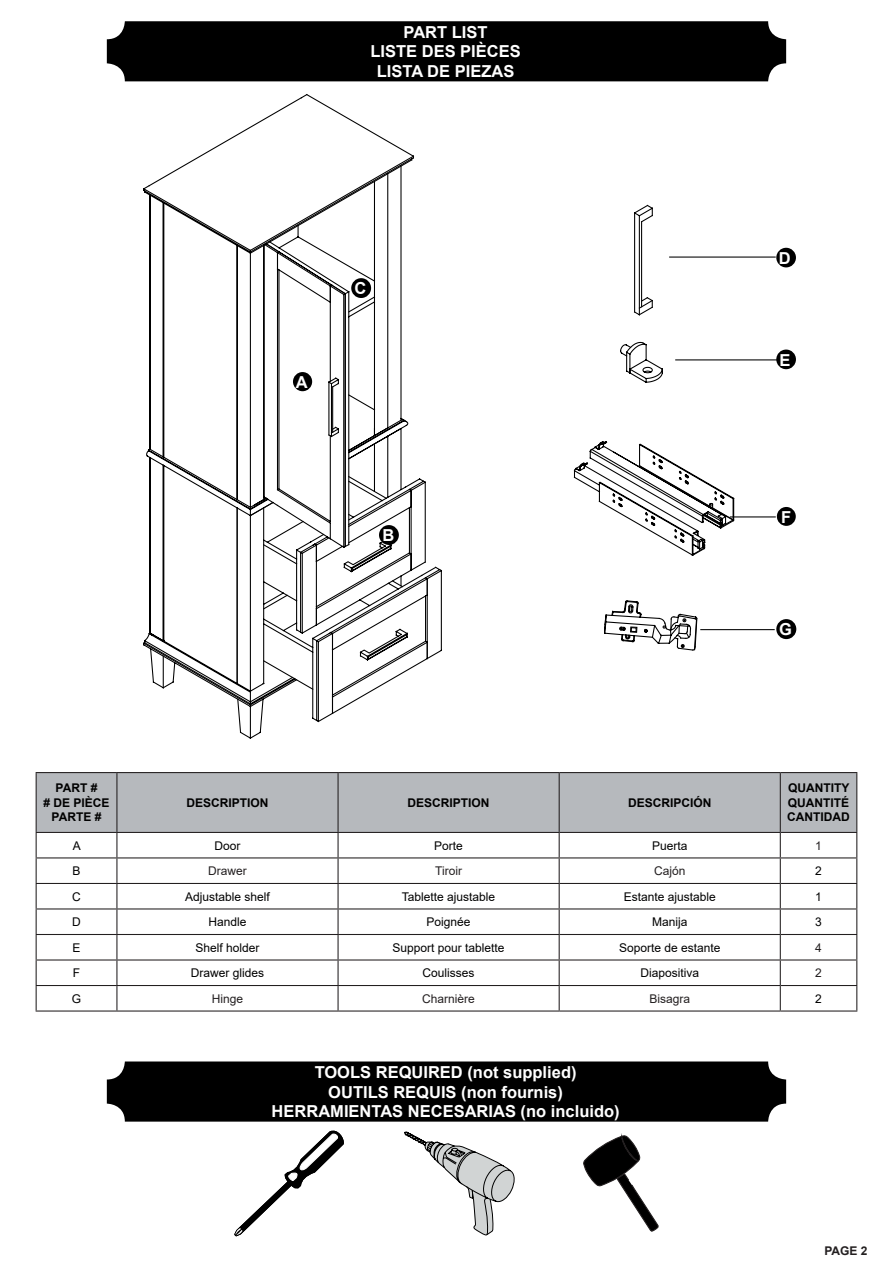
<style>
.page{position:relative;width:893px;height:1263px;background:#fff}
.page>*{position:absolute;margin:0;border:0;box-sizing:border-box;transform-origin:0 0}
.t1{font:700 16.5px "Arial";color:#fff}
.t2{font:12px "Arial";color:#000}
.t3{font:700 12px/14.4px "Arial";color:#000;text-align:center}
.t4{font:12px "Arial";color:#231f20}
.t5{font:700 12px "Arial";color:#231f20}
</style>
<div class="page">
<svg style="left:143px;top:94px;width:299px;height:639px"></svg>
<div style="left:107px;top:21px;width:679px;height:60px;background:#000;border-radius:18px"></div>
<div style="left:37px;top:773px;width:819px;height:59px;background:#b6b9bd"></div>
<hr style="left:36px;top:772px;width:81px;height:1px;background:#231f20">
<hr style="left:36px;top:773px;width:1px;height:59px;background:#231f20">
<hr style="left:117px;top:772px;width:221px;height:1px;background:#231f20">
<hr style="left:116px;top:773px;width:1px;height:59px;background:#231f20">
<hr style="left:338px;top:772px;width:221px;height:1px;background:#231f20">
<hr style="left:337px;top:773px;width:2px;height:59px;background:#231f20">
<hr style="left:559px;top:772px;width:221px;height:1px;background:#231f20">
<hr style="left:559px;top:773px;width:1px;height:59px;background:#231f20">
<hr style="left:780px;top:772px;width:77px;height:1px;background:#231f20">
<hr style="left:780px;top:773px;width:1px;height:59px;background:#231f20">
<hr style="left:856px;top:773px;width:1px;height:59px;background:#231f20">
<hr style="left:117px;top:883px;width:221px;height:1px;background:#231f20">
<hr style="left:338px;top:883px;width:221px;height:1px;background:#231f20">
<hr style="left:337px;top:884px;width:2px;height:24px;background:#231f20">
<hr style="left:559px;top:883px;width:221px;height:1px;background:#231f20">
<hr style="left:780px;top:883px;width:77px;height:1px;background:#231f20">
<hr style="left:117px;top:908px;width:221px;height:1px;background:#231f20">
<hr style="left:338px;top:908px;width:221px;height:1px;background:#231f20">
<hr style="left:559px;top:908px;width:221px;height:1px;background:#231f20">
<hr style="left:780px;top:908px;width:77px;height:1px;background:#231f20">
<hr style="left:117px;top:934px;width:221px;height:1px;background:#231f20">
<hr style="left:338px;top:934px;width:221px;height:1px;background:#231f20">
<hr style="left:337px;top:935px;width:2px;height:24px;background:#231f20">
<hr style="left:559px;top:934px;width:221px;height:1px;background:#231f20">
<hr style="left:117px;top:959px;width:221px;height:1px;background:#231f20">
<hr style="left:338px;top:959px;width:221px;height:1px;background:#231f20">
<hr style="left:337px;top:960px;width:2px;height:25px;background:#231f20">
<hr style="left:559px;top:959px;width:221px;height:1px;background:#231f20">
<hr style="left:36px;top:832px;width:81px;height:1px;background:#231f20">
<hr style="left:117px;top:832px;width:221px;height:1px;background:#231f20">
<hr style="left:338px;top:832px;width:221px;height:1px;background:#231f20">
<hr style="left:337px;top:833px;width:2px;height:24px;background:#231f20">
<hr style="left:559px;top:832px;width:221px;height:1px;background:#231f20">
<hr style="left:780px;top:832px;width:77px;height:1px;background:#231f20">
<hr style="left:36px;top:857px;width:81px;height:1px;background:#231f20">
<hr style="left:117px;top:857px;width:221px;height:1px;background:#231f20">
<hr style="left:338px;top:857px;width:221px;height:1px;background:#231f20">
<hr style="left:337px;top:858px;width:2px;height:25px;background:#231f20">
<hr style="left:559px;top:857px;width:221px;height:1px;background:#231f20">
<hr style="left:780px;top:857px;width:77px;height:1px;background:#231f20">
<hr style="left:36px;top:883px;width:81px;height:1px;background:#231f20">
<hr style="left:36px;top:908px;width:81px;height:1px;background:#231f20">
<hr style="left:337px;top:909px;width:2px;height:25px;background:#231f20">
<hr style="left:36px;top:934px;width:81px;height:1px;background:#231f20">
<hr style="left:780px;top:934px;width:77px;height:1px;background:#231f20">
<hr style="left:36px;top:959px;width:81px;height:1px;background:#231f20">
<hr style="left:780px;top:959px;width:77px;height:1px;background:#231f20">
<hr style="left:36px;top:985px;width:81px;height:1px;background:#231f20">
<svg style="left:36px;top:833px;width:1px;height:177px"></svg>
<hr style="left:117px;top:985px;width:221px;height:1px;background:#231f20">
<svg style="left:116px;top:833px;width:1px;height:177px"></svg>
<hr style="left:338px;top:985px;width:221px;height:1px;background:#231f20">
<hr style="left:337px;top:986px;width:2px;height:24px;background:#231f20">
<hr style="left:559px;top:985px;width:221px;height:1px;background:#231f20">
<svg style="left:559px;top:833px;width:1px;height:177px"></svg>
<hr style="left:780px;top:985px;width:77px;height:1px;background:#231f20">
<svg style="left:780px;top:833px;width:1px;height:177px"></svg>
<svg style="left:856px;top:833px;width:1px;height:177px"></svg>
<hr style="left:36px;top:1010px;width:81px;height:1px;background:#231f20">
<hr style="left:117px;top:1010px;width:221px;height:1px;background:#231f20">
<hr style="left:338px;top:1010px;width:221px;height:1px;background:#231f20">
<hr style="left:559px;top:1010px;width:221px;height:1px;background:#231f20">
<hr style="left:780px;top:1010px;width:77px;height:1px;background:#231f20">
<div style="left:293px;top:372px;width:19px;height:19px;background:#000;border-radius:50%"></div>
<div style="left:379px;top:525px;width:20px;height:20px;background:#000;border-radius:50%"></div>
<div style="left:351px;top:278px;width:20px;height:20px;background:#000;border-radius:50%"></div>
<div style="left:776px;top:350px;width:20px;height:19px;background:#000;border-radius:50%"></div>
<div style="left:776px;top:248px;width:20px;height:19px;background:#000;border-radius:50%"></div>
<hr style="left:675px;top:359px;width:102px;height:1px;background:#000">
<hr style="left:669px;top:257px;width:107px;height:1px;background:#000">
<hr style="left:730px;top:516px;width:46px;height:1px;background:#000">
<hr style="left:700px;top:629px;width:75px;height:1px;background:#000">
<div style="left:777px;top:507px;width:19px;height:19px;background:#000;border-radius:50%"></div>
<div style="left:776px;top:619px;width:20px;height:20px;background:#000;border-radius:50%"></div>
<div style="left:107px;top:1061px;width:679px;height:60px;background:#000;border-radius:18px"></div>
<svg style="left:234px;top:1130px;width:110px;height:107px"></svg>
<svg style="left:404px;top:1131px;width:111px;height:105px"></svg>
<svg style="left:583px;top:1134px;width:76px;height:97px"></svg>
<svg style="left:573px;top:204px;width:161px;height:446px"></svg>
<p class="t3" style="left:44px;top:781px;width:68px">PART #<br># DE PIÈCE<br>PARTE #</p>
<p class="t1" style="left:404px;top:20px;width:86px">PART LIST</p>
<p class="t1" style="left:370px;top:40px;width:152px">LISTE DES PIÈCES</p>
<p class="t1" style="left:377px;top:60px;width:139px">LISTA DE PIEZAS</p>
<p class="t1" style="left:296px;top:371px;width:13px">A</p>
<p class="t1" style="left:355px;top:277px;width:13px">C</p>
<p class="t1" style="left:382px;top:524px;width:13px">B</p>
<p class="t3" style="left:186px;top:795px;width:84px">DESCRIPTION</p>
<p class="t3" style="left:408px;top:795px;width:84px">DESCRIPTION</p>
<p class="t3" style="left:628px;top:795px;width:85px">DESCRIPCIÓN</p>
<p class="t1" style="left:779px;top:246px;width:13px">D</p>
<p class="t1" style="left:779px;top:348px;width:13px">E</p>
<p class="t1" style="left:781px;top:506px;width:12px">F</p>
<p class="t1" style="left:779px;top:618px;width:14px">G</p>
<p class="t3" style="left:787px;top:781px;width:64px;text-align:justify">QUANTITY QUANTITÉ CANTIDAD</p>
<p class="t2" style="left:73px;top:837px;width:10px">A</p>
<p class="t2" style="left:214px;top:837px;width:28px">Door</p>
<p class="t2" style="left:434px;top:837px;width:30px">Porte</p>
<p class="t2" style="left:652px;top:837px;width:37px">Puerta</p>
<p class="t4" style="left:815px;top:837px;width:8px">1</p>
<p class="t2" style="left:73px;top:862px;width:10px">B</p>
<p class="t4" style="left:208px;top:862px;width:40px">Drawer</p>
<p class="t4" style="left:435px;top:862px;width:28px">Tiroir</p>
<p class="t4" style="left:654px;top:862px;width:33px">Cajón</p>
<p class="t2" style="left:815px;top:862px;width:8px">2</p>
<p class="t2" style="left:72px;top:888px;width:10px">C</p>
<p class="t2" style="left:185px;top:888px;width:86px">Adjustable shelf</p>
<p class="t2" style="left:402px;top:888px;width:95px">Tablette ajustable</p>
<p class="t2" style="left:624px;top:888px;width:94px">Estante ajustable</p>
<p class="t2" style="left:815px;top:888px;width:8px">1</p>
<p class="t2" style="left:72px;top:914px;width:10px">D</p>
<p class="t2" style="left:208px;top:914px;width:40px">Handle</p>
<p class="t2" style="left:427px;top:914px;width:46px">Poignée</p>
<p class="t2" style="left:652px;top:914px;width:37px">Manija</p>
<p class="t2" style="left:815px;top:914px;width:8px">3</p>
<p class="t2" style="left:73px;top:939px;width:10px">E</p>
<p class="t2" style="left:195px;top:939px;width:66px">Shelf holder</p>
<p class="t2" style="left:393px;top:939px;width:114px">Support pour tablette</p>
<p class="t2" style="left:619px;top:939px;width:103px">Soporte de estante</p>
<p class="t4" style="left:815px;top:939px;width:8px">4</p>
<p class="t2" style="left:73px;top:965px;width:9px">F</p>
<p class="t2" style="left:191px;top:965px;width:75px">Drawer glides</p>
<p class="t2" style="left:423px;top:965px;width:54px">Coulisses</p>
<p class="t2" style="left:640px;top:965px;width:60px">Diapositiva</p>
<p class="t4" style="left:815px;top:965px;width:8px">2</p>
<p class="t2" style="left:72px;top:990px;width:11px">G</p>
<p class="t4" style="left:212px;top:990px;width:33px">Hinge</p>
<p class="t4" style="left:422px;top:990px;width:54px">Charnière</p>
<p class="t4" style="left:649px;top:990px;width:42px">Bisagra</p>
<p class="t2" style="left:815px;top:990px;width:8px">2</p>
<p class="t1" style="left:315px;top:1060px;width:263px">TOOLS REQUIRED (not supplied)</p>
<p class="t1" style="left:328px;top:1080px;width:236px">OUTILS REQUIS (non fournis)</p>
<p class="t1" style="left:272px;top:1100px;width:350px">HERRAMIENTAS NECESARIAS (no incluido)</p>
<p class="t5" style="left:824px;top:1242px;width:45px">PAGE 2</p>
</div>
